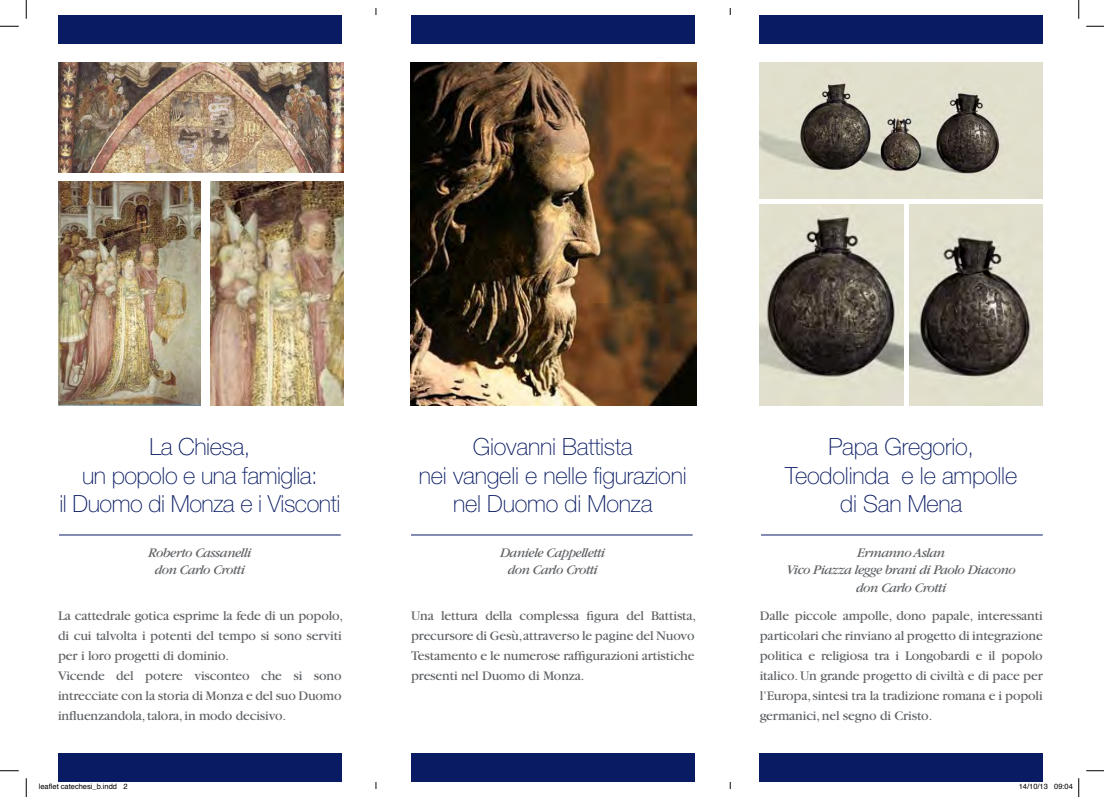
<style>
.page{position:relative;width:1105px;height:797px;background:#fff}
.page>*{position:absolute;margin:0;border:0;box-sizing:border-box;transform-origin:0 0}
.t1{font:100 23.62px/28.4px "Helvetica Neue LT Std";letter-spacing:-.01em;color:#091b63;text-align:center}
.t2{font:13.75px/20px "Garamond";letter-spacing:-.01em;color:#5f6265}
.t3{font:italic 13.75px/17.5px "Garamond";letter-spacing:-.04em;color:#5f6265;text-align:center}
.t4{font:7.5px "Helvetica";color:#000}
</style>
<div class="page">
<svg style="left:375px;top:782px;width:2px;height:6px"></svg>
<div style="left:759px;top:15px;width:284px;height:29px;background:#091b63"></div>
<div style="left:411px;top:15px;width:284px;height:29px;background:#091b63"></div>
<div style="left:58px;top:15px;width:284px;height:29px;background:#091b63"></div>
<div style="left:759px;top:753px;width:284px;height:29px;background:#091b63"></div>
<div style="left:411px;top:753px;width:284px;height:29px;background:#091b63"></div>
<div style="left:58px;top:753px;width:284px;height:29px;background:#091b63"></div>
<img style="left:759px;top:62px;width:284px;height:136px">
<img style="left:411px;top:62px;width:285px;height:343px">
<img style="left:58px;top:62px;width:285px;height:111px">
<img style="left:58px;top:181px;width:143px;height:224px">
<img style="left:211px;top:181px;width:132px;height:224px">
<img style="left:759px;top:204px;width:145px;height:201px">
<img style="left:910px;top:204px;width:133px;height:201px">
<hr style="left:59px;top:534px;width:282px;height:1px;background:#091b63">
<hr style="left:411px;top:534px;width:282px;height:1px;background:#091b63">
<hr style="left:761px;top:534px;width:282px;height:1px;background:#091b63">
<svg style="left:375px;top:9px;width:2px;height:6px"></svg>
<svg style="left:0;top:25px;width:19px;height:2px"></svg>
<svg style="left:1086px;top:25px;width:18px;height:2px"></svg>
<svg style="left:0;top:770px;width:19px;height:1px"></svg>
<svg style="left:1086px;top:770px;width:18px;height:1px"></svg>
<svg style="left:25px;top:0;width:2px;height:19px"></svg>
<svg style="left:25px;top:778px;width:2px;height:19px"></svg>
<svg style="left:1078px;top:0;width:1px;height:19px"></svg>
<svg style="left:1078px;top:778px;width:1px;height:19px"></svg>
<h1 class="t1" style="left:59px;top:432px;width:282px">La Chiesa,<br>un popolo e una famiglia:<br>il Duomo di Monza e i Visconti</h1>
<p class="t3" style="left:148px;top:544px;width:105px">Roberto Cassanelli don Carlo Crotti</p>
<p class="t2" style="left:58px;top:605px;width:287px">La cattedrale gotica esprime la fede di un popolo, di cui talvolta i potenti del tempo si sono serviti per i loro progetti di dominio.<br>Vicende del potere visconteo che si sono intrecciate con la storia di Monza e del suo Duomo influenzandola, talora, in modo decisivo.</p>
<h1 class="t1" style="left:419px;top:432px;width:269px">Giovanni Battista<br>nei vangeli e nelle figurazioni nel Duomo di Monza</h1>
<p class="t3" style="left:500px;top:544px;width:107px">Daniele Cappelletti don Carlo Crotti</p>
<p class="t2" style="left:411px;top:605px;width:287px">Una lettura della complessa figura del Battista, precursore di Gesù, attraverso le pagine del Nuovo Testamento e le numerose raffigurazioni artistiche presenti nel Duomo di Monza.</p>
<h1 class="t1" style="left:785px;top:432px;width:233px">Papa Gregorio,<br>Teodolinda e le ampolle di San Mena</h1>
<p class="t3" style="left:787px;top:544px;width:231px">Ermanno Aslan<br>Vico Piazza legge brani di Paolo Diacono don Carlo Crotti</p>
<p class="t2" style="left:760px;top:605px;width:284px;text-align:justify">Dalle piccole ampolle, dono papale, interessanti particolari che rinviano al progetto di integrazione politica e religiosa tra i Longobardi e il popolo italico. Un grande progetto di civiltà e di pace per l’Europa, sintesi tra la tradizione romana e i popoli germanici, nel segno di Cristo.</p>
<p class="t4" style="left:39px;top:783px;width:90px">leaflet catechesi_b.indd 2</p>
<p class="t4" style="left:1019px;top:783px;width:56px">14/10/13 09:04</p>
</div>
